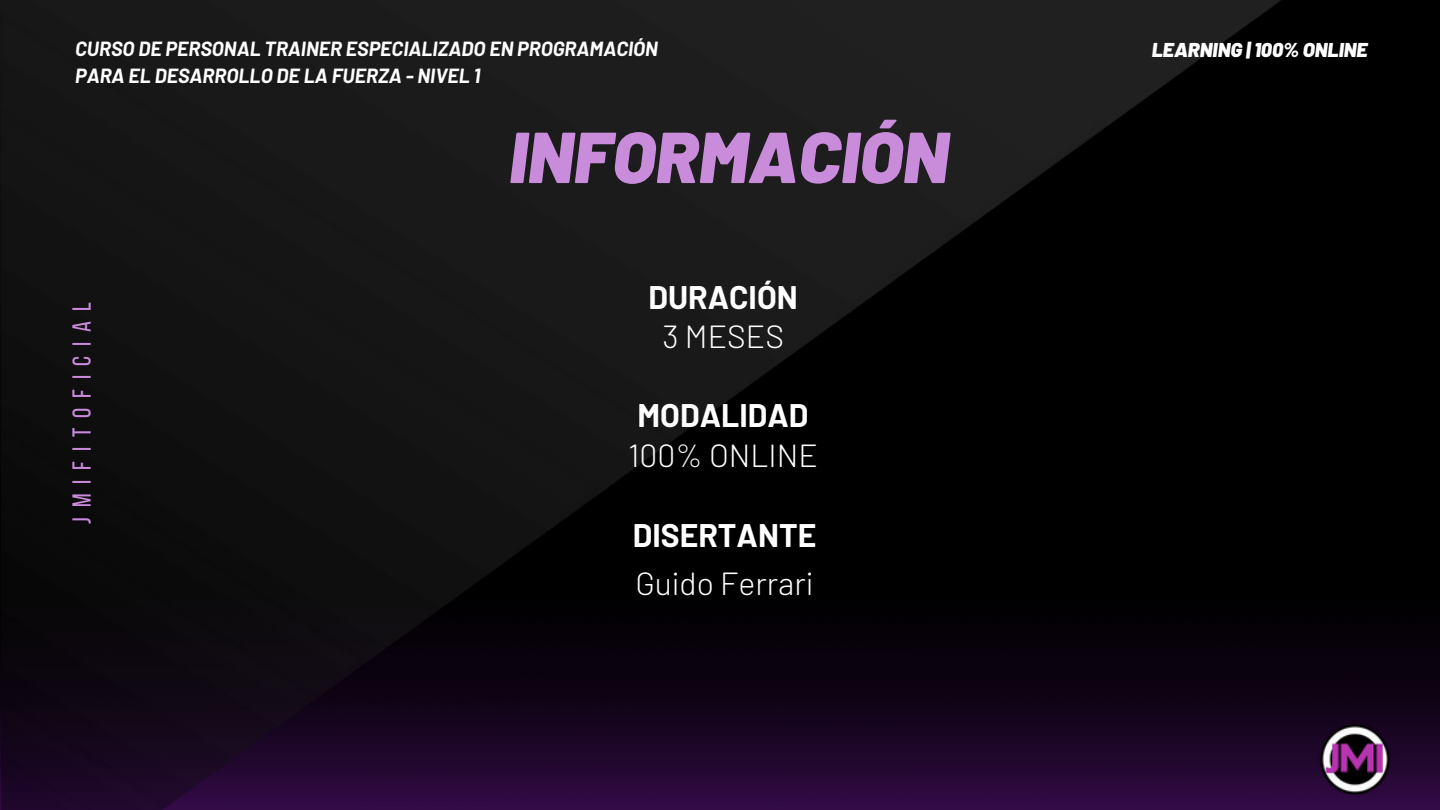
<style>
.page{position:relative;width:1440px;height:810px;background:#000}
.page>*{position:absolute;margin:0;border:0;box-sizing:border-box;transform-origin:0 0}
.t1{font:italic 900 72px "Barlow";color:#c98cdb}
.t2{font:300 32px/39.4px "Barlow";color:#fff}
.t3{font:700 32px/39.4px "Barlow";color:#fff;text-align:center}
.t4{font:26px "Bebas Neue";letter-spacing:.38em;color:#c98cdb}
.t5{font:italic 700 20px "Barlow";color:#fff}
.t6{font:italic 900 20px "Barlow";color:#fff}
.s1{font-weight:300}
.s2{font-weight:700}
</style>
<div class="page">
<img style="left:1282px;top:645px;width:158px;height:165px">
<img style="left:1315px;top:720px;width:80px;height:79px">
<img style="left:0;top:0;width:1282px;height:810px">
<p class="t5" style="left:75px;top:36px;width:584px">CURSO DE PERSONAL TRAINER ESPECIALIZADO EN PROGRAMACIÓN</p>
<h3 class="t6" style="left:1152px;top:37px;width:217px">LEARNING | 100% ONLINE</h3>
<p class="t5" style="left:75px;top:63px;width:407px">PARA EL DESARROLLO DE LA FUERZA - NIVEL 1</p>
<p class="t4" style="left:71px;top:524px;width:223px;rotate:-90deg">jmifitoficial</p>
<h1 class="t1" style="left:509px;top:111px;width:441px">INFORMACIÓN</h1>
<h2 class="t3" style="left:648px;top:276px;width:151px">DURACIÓN<br><span class="s1">3 MESES</span></h2>
<h4 class="t2" style="left:628px;top:395px;width:191px"><span class="s2">MODALIDAD<br></span>100% ONLINE</h4>
<h2 class="t2" style="left:633px;top:510px;width:185px;line-height:47.8px"><span class="s2">DISERTANTE<br></span>Guido Ferrari</h2>
</div>
